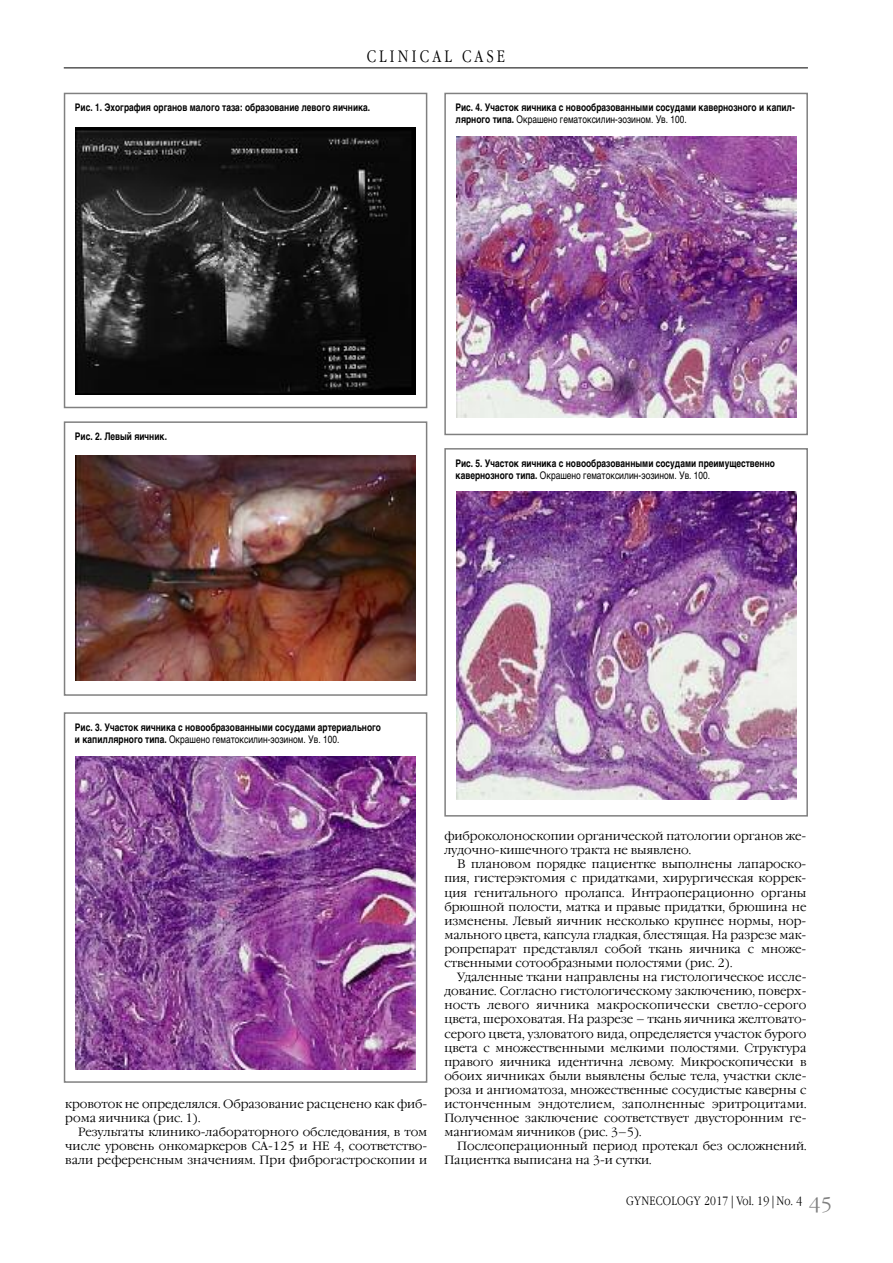
<style>
.page{position:relative;width:893px;height:1263px;background:#fff}
.page>*{position:absolute;margin:0;border:0;box-sizing:border-box;transform-origin:0 0}
.t1{font:300 16.5px "Garamond Narrow C";letter-spacing:.195em;color:#000}
.t2{font:300 12px/14.1px "Garamond C";color:#000}
.t3{font:300 12px "Garamond Narrow C";letter-spacing:.025em;color:#000}
.t4{font:700 10.5px/12px "Helvetica";color:#000;scale:.8 1}
.s1{font-weight:400}
.s2{font-size:19.5px;color:#808080}
</style>
<div class="page">
<hr style="left:64px;top:68px;width:744px;height:1px;background:#000">
<div style="left:64px;top:93px;width:363px;height:315px;border:2px solid #808080"></div>
<img style="left:76px;top:127px;width:340px;height:268px">
<div style="left:64px;top:421px;width:363px;height:275px;border:2px solid #808080"></div>
<img style="left:76px;top:456px;width:340px;height:225px">
<div style="left:64px;top:712px;width:363px;height:371px;border:2px solid #808080"></div>
<img style="left:76px;top:756px;width:340px;height:313px">
<div style="left:444px;top:93px;width:364px;height:342px;border:2px solid #808080"></div>
<img style="left:456px;top:136px;width:340px;height:281px">
<div style="left:444px;top:448px;width:364px;height:368px;border:2px solid #808080"></div>
<img style="left:456px;top:492px;width:340px;height:308px">
<h1 class="t1" style="left:367px;top:47px;width:140px">CLINICAL CASE</h1>
<p class="t4" style="left:75px;top:102px;width:371px">Рис. 1. Эхография органов малого таза: образование левого яичника.</p>
<p class="t4" style="left:456px;top:102px;width:426px">Рис. 4. Участок яичника с новообразованными сосудами кавернозного и капил&shy;лярного типа. <span class="s1">Окрашено гематоксилин-эозином. Ув. 100.</span></p>
<p class="t4" style="left:75px;top:430px;width:117px">Рис. 2. Левый яичник.</p>
<p class="t4" style="left:456px;top:457px;width:401px">Рис. 5. Участок яичника с новообразованными сосудами преимущественно кавернозного типа. <span class="s1">Окрашено гематоксилин-эозином. Ув. 100.</span></p>
<p class="t4" style="left:75px;top:721px;width:384px">Рис. 3. Участок яичника с новообразованными сосудами артериального и капиллярного типа. <span class="s1">Окрашено гематоксилин-эозином. Ув. 100.</span></p>
<p class="t2" style="left:65px;top:1097px;width:364px">кровоток не определялся. Образование расценено как фиб&shy;рома яичника (рис. 1).</p>
<p class="t2" style="left:65px;top:1125px;width:364px;text-align:justify;text-indent:13px">Результаты клинико-лабораторного обследования, в том числе уровень онкомаркеров СА-125 и НЕ 4, соответство&shy;вали референсным значениям. При фиброгастроскопии и</p>
<p class="t2" style="left:444px;top:829px;width:364px">фиброколоноскопии органической патологии органов же&shy;лудочно-кишечного тракта не выявлено.</p>
<p class="t2" style="left:444px;top:857px;width:364px;text-align:justify;text-indent:13px">В плановом порядке пациентке выполнены лапароско&shy;пия, гистерэктомия с придатками, хирургическая коррек&shy;ция генитального пролапса. Интраоперационно органы брюшной полости, матка и правые придатки, брюшина не изменены. Левый яичник несколько крупнее нормы, нор&shy;мального цвета, капсула гладкая, блестящая. На разрезе мак&shy;ропрепарат представлял собой ткань яичника с множе&shy;ственными сотообразными полостями (рис. 2).</p>
<p class="t2" style="left:444px;top:970px;width:364px;text-align:justify;text-indent:13px">Удаленные ткани направлены на гистологическое иссле&shy;дование. Согласно гистологическому заключению, поверх&shy;ность левого яичника макроскопически светло-серого цвета, шероховатая. На разрезе – ткань яичника желтовато&shy;серого цвета, узловатого вида, определяется участок бурого цвета с множественными мелкими полостями. Структура правого яичника идентична левому. Микроскопически в обоих яичниках были выявлены белые тела, участки скле&shy;роза и ангиоматоза, множественные сосудистые каверны с истонченным эндотелием, заполненные эритроцитами.<br>Полученное заключение соответствует двусторонним ге&shy;мангиомам яичников (рис. 3–5).</p>
<p class="t2" style="left:444px;top:1139px;width:364px;text-indent:13px">Послеоперационный период протекал без осложнений.<br>Пациентка выписана на 3-и сутки.</p>
<p class="t3" style="left:626px;top:1194px;width:207px">GYNECOLOGY 2017 | Vol. 19 | No. 4 <span class="s2">45</span></p>
</div>
